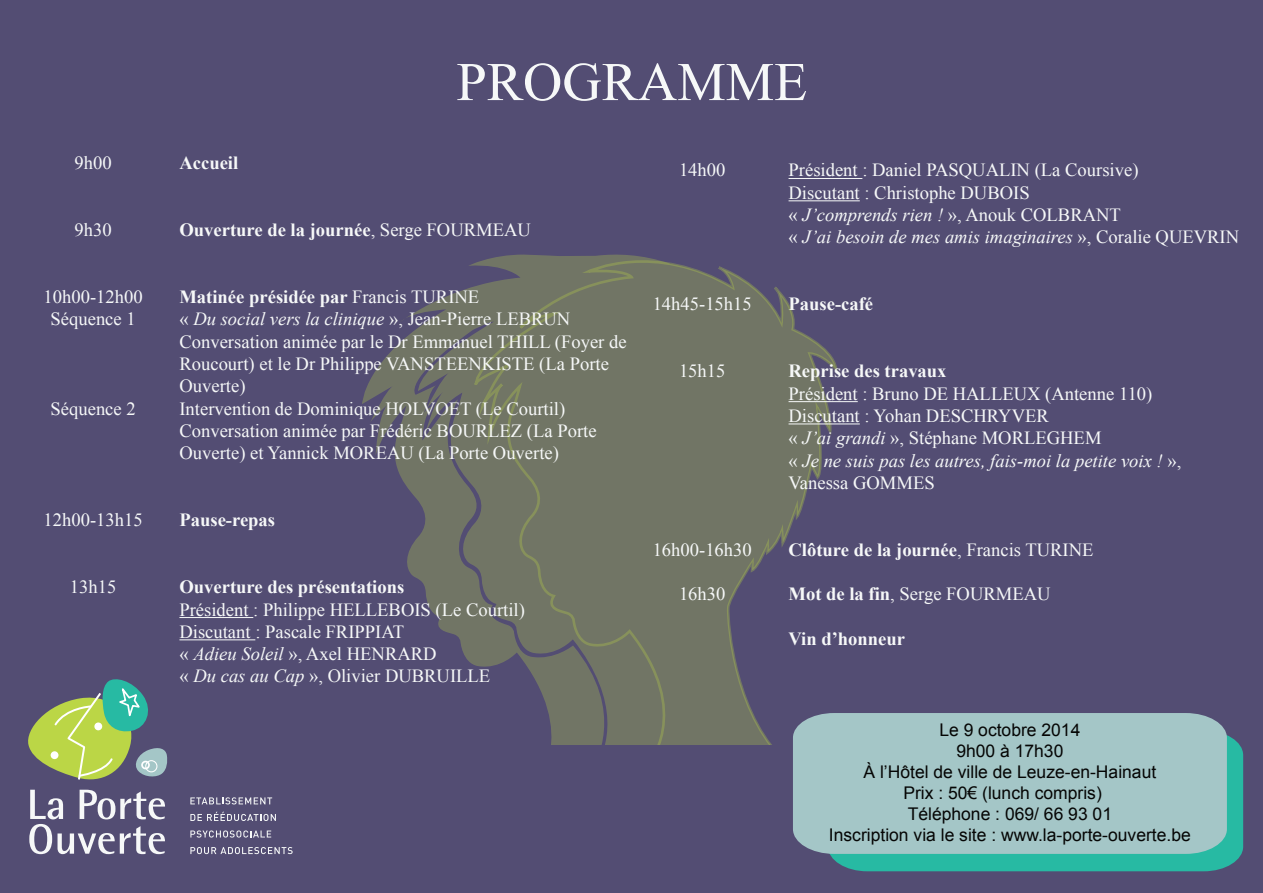
<style>
.page{position:relative;width:1263px;height:893px;background:#fff}
.page>*{position:absolute;margin:0;border:0;box-sizing:border-box;transform-origin:0 0}
.t1{font:54.45px "Times New Roman";color:#f6f8f8}
.t2{font:18.6px/22.4px "Times New Roman";color:#f6f8f8}
.t3{font:700 18.6px "Times New Roman";color:#f6f8f8}
.t4{font:17.55px "Arial";color:#050504}
.s1{font-weight:400}
.s2{font-style:italic}
.s3{font-weight:700}
</style>
<div class="page">
<div style="left:1px;top:0;width:1262px;height:893px;background:#534d73"></div>
<svg style="left:28px;top:679px;width:140px;height:101px"></svg>
<div style="left:141px;top:761px;width:9px;height:8px;border:2px solid #fff;border-radius:50%"></div>
<div style="left:145px;top:760px;width:12px;height:12px;border:1px solid #fff;border-radius:50%"></div>
<svg style="left:29px;top:790px;width:136px;height:64px"></svg>
<svg style="left:190px;top:797px;width:82px;height:7px"></svg>
<svg style="left:190px;top:812px;width:86px;height:9px"></svg>
<svg style="left:190px;top:830px;width:81px;height:8px"></svg>
<svg style="left:190px;top:847px;width:103px;height:7px"></svg>
<svg style="left:362px;top:255px;width:474px;height:490px;fill:#717565"></svg>
<div style="left:830px;top:735px;width:413px;height:136px;background:#27baa3"></div>
<div style="left:793px;top:713px;width:434px;height:141px;background:#a4c6c7"></div>
<hr style="left:179px;top:617px;width:74px;height:1px;background:#f6f8f8">
<hr style="left:179px;top:639px;width:76px;height:1px;background:#f6f8f8">
<hr style="left:788px;top:178px;width:74px;height:1px;background:#f6f8f8">
<hr style="left:788px;top:200px;width:72px;height:1px;background:#f6f8f8">
<hr style="left:788px;top:401px;width:70px;height:1px;background:#f6f8f8">
<hr style="left:788px;top:423px;width:72px;height:1px;background:#f6f8f8">
<h1 class="t1" style="left:456px;top:45px;width:352px">PROGRAMME</h1>
<p class="t2" style="left:75px;top:152px;width:39px">9h00</p>
<p class="t2" style="left:75px;top:219px;width:39px">9h30</p>
<p class="t3" style="left:179px;top:150px;width:60px">Accueil</p>
<p class="t3" style="left:179px;top:217px;width:353px">Ouverture de la journée<span class="s1">, Serge FOURMEAU</span></p>
<p class="t2" style="left:679px;top:159px;width:48px">14h00</p>
<p class="t2" style="left:788px;top:159px;width:452px">Président : Daniel PASQUALIN (La Coursive)<br>Discutant : Christophe DUBOIS<br>« <span class="s2">J’comprends rien !</span> », Anouk COLBRANT<br>« <span class="s2">J’ai besoin de mes amis imaginaires</span> », Coralie QUEVRIN</p>
<p class="t2" style="left:44px;top:285px;width:101px;text-align:center">10h00-12h00<br>Séquence 1</p>
<p class="t2" style="left:51px;top:397px;width:87px">Séquence 2</p>
<p class="t2" style="left:179px;top:285px;width:449px"><span class="s3">Matinée présidée par</span> Francis TURINE<br>« <span class="s2">Du social vers la clinique</span> », Jean-Pierre LEBRUN Conversation animée par le Dr Emmanuel THILL (Foyer de Roucourt) et le Dr Philippe VANSTEENKISTE (La Porte Ouverte)<br>Intervention de Dominique HOLVOET (Le Courtil)<br>Conversation animée par Frédéric BOURLEZ (La Porte Ouverte) et Yannick MOREAU (La Porte Ouverte)</p>
<p class="t2" style="left:653px;top:293px;width:101px">14h45-15h15</p>
<p class="t2" style="left:679px;top:360px;width:48px">15h15</p>
<p class="t3" style="left:788px;top:291px;width:86px">Pause-café</p>
<p class="t3" style="left:788px;top:358px;width:160px">Reprise des travaux</p>
<p class="t2" style="left:788px;top:382px;width:394px">Président : Bruno DE HALLEUX (Antenne 110)<br>Discutant : Yohan DESCHRYVER<br>« <span class="s2">J’ai grandi</span> », Stéphane MORLEGHEM<br>« <span class="s2">Je ne suis pas les autres, fais-moi la petite voix !</span> », Vanessa GOMMES</p>
<p class="t2" style="left:44px;top:509px;width:101px">12h00-13h15</p>
<p class="t3" style="left:179px;top:507px;width:97px">Pause-repas</p>
<p class="t2" style="left:70px;top:575px;width:48px">13h15</p>
<p class="t3" style="left:179px;top:574px;width:226px">Ouverture des présentations</p>
<p class="t2" style="left:179px;top:598px;width:347px">Président : Philippe HELLEBOIS (Le Courtil)<br>Discutant : Pascale FRIPPIAT<br>« <span class="s2">Adieu Soleil</span> », Axel HENRARD<br>« <span class="s2">Du cas au Cap</span> », Olivier DUBRUILLE</p>
<p class="t2" style="left:653px;top:538px;width:101px">16h00-16h30</p>
<p class="t2" style="left:679px;top:583px;width:48px">16h30</p>
<p class="t3" style="left:788px;top:537px;width:307px">Clôture de la journée<span class="s1">, Francis TURINE</span></p>
<p class="t2" style="left:788px;top:583px;width:263px"><span class="s3">Mot de la fin</span>, Serge FOURMEAU</p>
<p class="t3" style="left:788px;top:626px;width:118px">Vin d’honneur</p>
<p class="t4" style="left:939px;top:718px;width:143px">Le 9 octobre 2014</p>
<p class="t4" style="left:956px;top:739px;width:109px">9h00 à 17h30</p>
<p class="t4" style="left:863px;top:760px;width:294px">À l’Hôtel de ville de Leuze-en-Hainaut</p>
<p class="t4" style="left:903px;top:781px;width:200px">Prix : 50€ (lunch compris)</p>
<p class="t4" style="left:908px;top:802px;width:206px">Téléphone : 069/ 66 93 01</p>
<p class="t4" style="left:829px;top:823px;width:363px">Inscription via le site : www.la-porte-ouverte.be</p>
</div>
